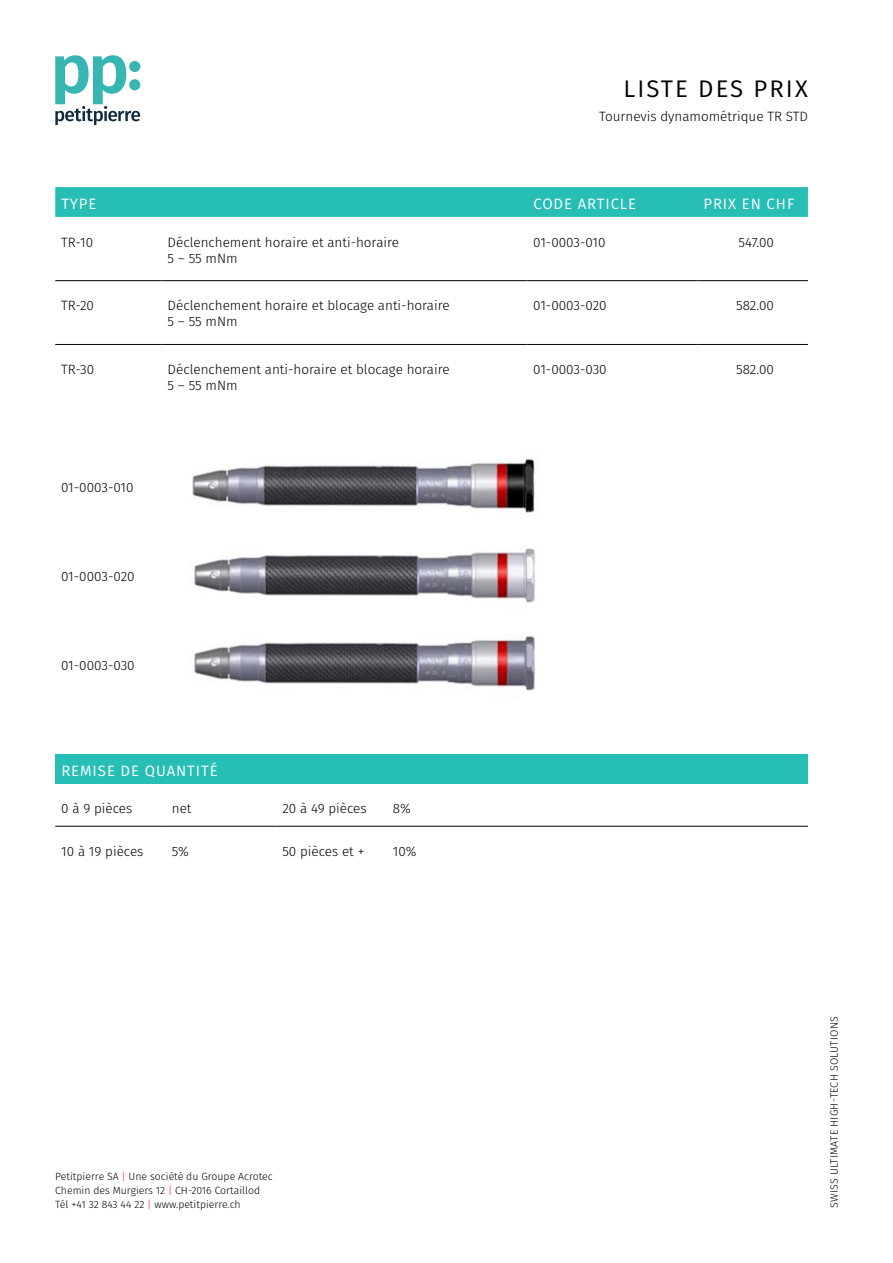
<style>
.page{position:relative;width:893px;height:1263px;background:#fff}
.page>*{position:absolute;margin:0;border:0;box-sizing:border-box;transform-origin:0 0}
.t1{font:24px "Fira Sans";letter-spacing:.085em;color:#000}
.t2{font:15px "Fira Sans";letter-spacing:.06em;color:#fff}
.t3{font:300 13.5px/16.2px "Fira Sans";color:#000}
.t4{font:300 10.65px "Fira Sans";letter-spacing:.02em;color:#000}
.t5{font:300 10.5px/13.6px "Fira Sans";color:#000}
.s1{font-weight:400;color:#ff5772}
</style>
<div class="page">
<svg style="left:55px;top:55px;width:85px;height:70px"></svg>
<div style="left:55px;top:187px;width:753px;height:30px;background:#27beb5"></div>
<hr style="left:55px;top:344px;width:107px;height:1px;background:#000">
<hr style="left:162px;top:344px;width:365px;height:1px;background:#000">
<hr style="left:527px;top:344px;width:170px;height:1px;background:#000">
<hr style="left:697px;top:344px;width:111px;height:1px;background:#000">
<hr style="left:55px;top:280px;width:107px;height:1px;background:#000">
<hr style="left:162px;top:280px;width:365px;height:1px;background:#000">
<hr style="left:527px;top:280px;width:170px;height:1px;background:#000">
<hr style="left:697px;top:280px;width:111px;height:1px;background:#000">
<div style="left:55px;top:754px;width:753px;height:30px;background:#27beb5"></div>
<hr style="left:55px;top:826px;width:111px;height:1px;background:#000">
<hr style="left:166px;top:826px;width:110px;height:1px;background:#000">
<hr style="left:276px;top:826px;width:111px;height:1px;background:#000">
<hr style="left:387px;top:826px;width:421px;height:1px;background:#000">
<img style="left:192px;top:458px;width:343px;height:55px">
<img style="left:194px;top:546px;width:342px;height:145px">
<h1 class="t1" style="left:623px;top:70px;width:186px">LISTE DES PRIX</h1>
<p class="t3" style="left:599px;top:108px;width:210px">Tournevis dynamométrique TR STD</p>
<p class="t2" style="left:61px;top:193px;width:37px">TYPE</p>
<p class="t2" style="left:533px;top:193px;width:104px">CODE ARTICLE</p>
<p class="t2" style="left:703px;top:193px;width:92px">PRIX EN CHF</p>
<p class="t3" style="left:61px;top:234px;width:33px">TR-10</p>
<p class="t3" style="left:168px;top:234px;width:233px">Déclenchement horaire et anti-horaire<br>5 – 55 mNm</p>
<p class="t3" style="left:533px;top:234px;width:74px">01-0003-010</p>
<p class="t3" style="left:738px;top:234px;width:37px">547.00</p>
<p class="t3" style="left:61px;top:297px;width:34px">TR-20</p>
<p class="t3" style="left:168px;top:297px;width:284px">Déclenchement horaire et blocage anti-horaire<br>5 – 55 mNm</p>
<p class="t3" style="left:533px;top:297px;width:75px">01-0003-020</p>
<p class="t3" style="left:736px;top:297px;width:39px">582.00</p>
<p class="t3" style="left:61px;top:361px;width:34px">TR-30</p>
<p class="t3" style="left:168px;top:361px;width:284px">Déclenchement anti-horaire et blocage horaire<br>5 – 55 mNm</p>
<p class="t3" style="left:533px;top:361px;width:75px">01-0003-030</p>
<p class="t3" style="left:736px;top:361px;width:39px">582.00</p>
<p class="t3" style="left:61px;top:479px;width:74px">01-0003-010</p>
<p class="t3" style="left:61px;top:568px;width:75px">01-0003-020</p>
<p class="t3" style="left:61px;top:657px;width:75px">01-0003-030</p>
<p class="t2" style="left:61px;top:759px;width:158px">REMISE DE QUANTITÉ</p>
<p class="t3" style="left:61px;top:800px;width:73px">0 à 9 pièces</p>
<p class="t3" style="left:172px;top:800px;width:21px">net</p>
<p class="t3" style="left:282px;top:800px;width:86px">20 à 49 pièces</p>
<p class="t3" style="left:393px;top:800px;width:19px">8%</p>
<p class="t3" style="left:61px;top:843px;width:84px">10 à 19 pièces</p>
<p class="t3" style="left:172px;top:843px;width:19px">5%</p>
<p class="t3" style="left:282px;top:843px;width:83px">50 pièces et +</p>
<p class="t3" style="left:393px;top:843px;width:25px">10%</p>
<p class="t5" style="left:55px;top:1170px;width:219px">Petitpierre SA <span class="s1">|</span> Une société du Groupe Acrotec<br>Chemin des Murgiers 12 <span class="s1">|</span> CH-2016 Cortaillod<br>Tél +41 32 843 44 22 <span class="s1">|</span> www.petitpierre.ch</p>
<p class="t4" style="left:826px;top:1208px;width:193px;rotate:-90deg">SWISS ULTIMATE HIGH-TECH SOLUTIONS</p>
</div>
